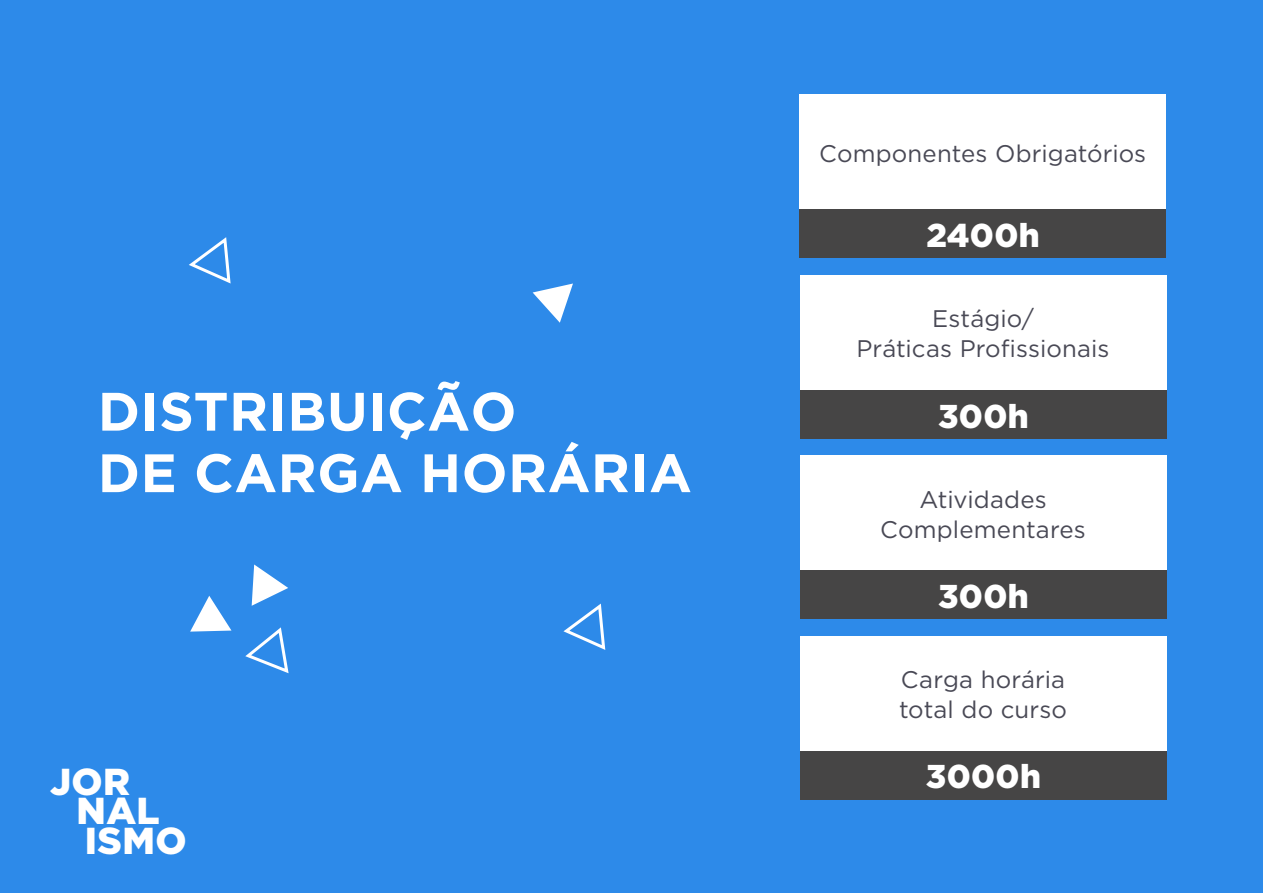
<style>
.page{position:relative;width:1263px;height:893px;background:#2d8ae9}
.page>*{position:absolute;margin:0;border:0;box-sizing:border-box;transform-origin:0 0}
.t1{font:700 54px/61.5px "Gotham";letter-spacing:.01em;color:#fff}
.t2{font:900 37.5px/29.7px "Gotham";letter-spacing:.01em;color:#fff}
.t3{font:900 33px "Gotham";letter-spacing:.01em;color:#fff}
.t4{font:24px/30px "Gotham";letter-spacing:.005em;color:#494955;text-align:center}
</style>
<div class="page">
<svg style="left:190px;top:596px;width:41px;height:36px"></svg>
<svg style="left:252px;top:564px;width:36px;height:42px"></svg>
<svg style="left:245px;top:627px;width:44px;height:47px"></svg>
<svg style="left:189px;top:237px;width:42px;height:47px"></svg>
<svg style="left:563px;top:603px;width:43px;height:47px"></svg>
<svg style="left:533px;top:283px;width:40px;height:40px"></svg>
<div style="left:800px;top:275px;width:366px;height:132px;background:#fff"></div>
<div style="left:800px;top:390px;width:366px;height:49px;background:#464545"></div>
<div style="left:800px;top:456px;width:366px;height:132px;background:#fff"></div>
<div style="left:800px;top:570px;width:366px;height:49px;background:#464545"></div>
<div style="left:800px;top:636px;width:366px;height:132px;background:#fff"></div>
<div style="left:800px;top:751px;width:366px;height:49px;background:#464545"></div>
<div style="left:799px;top:95px;width:367px;height:132px;background:#fff"></div>
<div style="left:799px;top:209px;width:367px;height:49px;background:#464545"></div>
<h1 class="t1" style="left:98px;top:379px;width:595px">DISTRIBUIÇÃO<br>DE CARGA HORÁRIA</h1>
<h2 class="t2" style="left:77px;top:766px;width:111px;text-indent:-27px">JOR<br>NAL<br>ISMO</h2>
<p class="t4" style="left:819px;top:138px;width:329px">Componentes Obrigatórios</p>
<h3 class="t3" style="left:926px;top:213px;width:115px">2400h</h3>
<p class="t4" style="left:856px;top:303px;width:254px">Estágio/<br>Práticas Profissionais</p>
<h3 class="t3" style="left:938px;top:393px;width:92px">300h</h3>
<p class="t4" style="left:880px;top:484px;width:207px">Atividades<br>Complementares</p>
<h3 class="t3" style="left:938px;top:574px;width:92px">300h</h3>
<p class="t4" style="left:899px;top:664px;width:169px;text-align:left">Carga horária total do curso</p>
<h3 class="t3" style="left:926px;top:754px;width:117px">3000h</h3>
</div>
